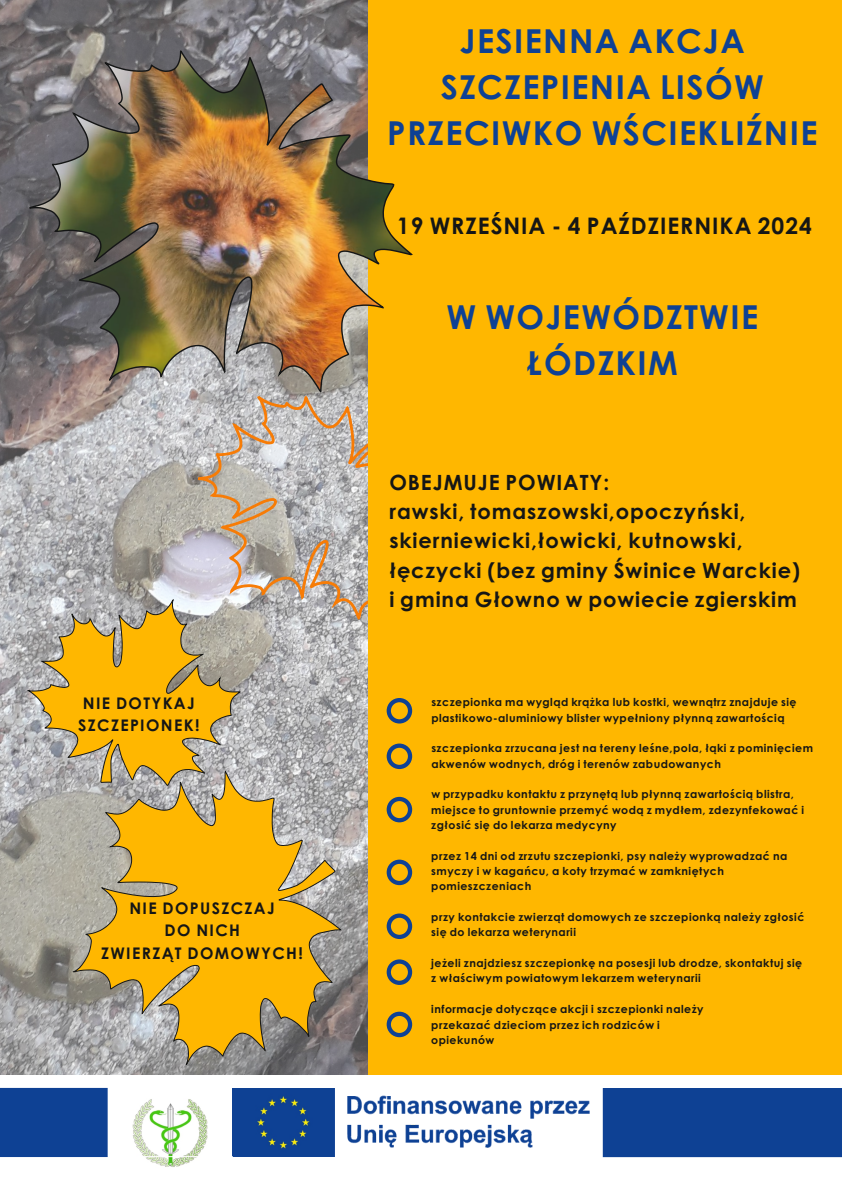
<style>
.page{position:relative;width:842px;height:1191px;background:#fff}
.page>*{position:absolute;margin:0;border:0;box-sizing:border-box;transform-origin:0 0}
.t1{font:700 33px/46px "Century Gothic";letter-spacing:.04em;color:#0e4194;text-align:center}
.t2{font:700 22.8px "Century Gothic";letter-spacing:.04em;color:#151616}
.t3{font:700 21px/29.3px "Century Gothic";letter-spacing:.04em;color:#151616}
.t4{font:700 16px/22.3px "Century Gothic";letter-spacing:.085em;color:#151616}
.t5{font:700 11px/15.3px "Century Gothic";letter-spacing:.04em;color:#151616}
</style>
<div class="page">
<img style="left:0;top:0;width:369px;height:1074px">
<svg style="left:196px;top:394px;width:173px;height:227px;background:#c0b6ad"></svg>
<div style="left:369px;top:0;width:473px;height:1074px;background:#ffb700"></div>
<img style="left:132px;top:1099px;width:76px;height:68px">
<img style="left:233px;top:1088px;width:357px;height:68px">
<div style="left:603px;top:1088px;width:239px;height:68px;background:#0e4194"></div>
<hr style="left:90px;top:1156px;width:143px;height:1px;background:#fff">
<img style="left:28px;top:50px;width:385px;height:343px">
<svg style="left:73px;top:770px;width:268px;height:295px;background:#d1ab4b"></svg>
<svg style="left:27px;top:599px;width:214px;height:187px;background:#d2af56"></svg>
<div style="left:387px;top:698px;width:25px;height:25px;background:#ffb700;border:4px solid #0e4194;border-radius:50%"></div>
<svg style="left:387px;top:743px;width:25px;height:26px"></svg>
<div style="left:387px;top:797px;width:25px;height:25px;background:#ffb700;border:4px solid #0e4194;border-radius:50%"></div>
<svg style="left:387px;top:859px;width:25px;height:26px"></svg>
<svg style="left:387px;top:913px;width:25px;height:26px"></svg>
<svg style="left:387px;top:959px;width:25px;height:26px"></svg>
<svg style="left:387px;top:1011px;width:25px;height:26px"></svg>
<div style="left:0;top:1088px;width:107px;height:68px;background:#0e4194"></div>
<h3 class="t4" style="left:78px;top:693px;width:123px">NIE DOTYKAJ<br>SZCZEPIONEK!</h3>
<h3 class="t4" style="left:101px;top:898px;width:203px;text-align:center">NIE DOPUSZCZAJ<br>DO NICH<br>ZWIERZĄT DOMOWYCH!</h3>
<h1 class="t1" style="left:387px;top:21px;width:432px">JESIENNA AKCJA<br>SZCZEPIENIA LISÓW<br>PRZECIWKO WŚCIEKLIŹNIE</h1>
<h2 class="t2" style="left:397px;top:217px;width:416px">19 WRZEŚNIA - 4 PAŹDZIERNIKA 2024</h2>
<h1 class="t1" style="left:447px;top:297px;width:313px">W WOJEWÓDZTWIE<br>ŁÓDZKIM</h1>
<h3 class="t3" style="left:389px;top:469px;width:412px">OBEJMUJE POWIATY:<br>rawski, tomaszowski,opoczyński, skierniewicki,łowicki, kutnowski, łęczycki (bez gminy Świnice Warckie) i gmina Głowno w powiecie zgierskim</h3>
<p class="t5" style="left:431px;top:695px;width:367px">szczepionka ma wygląd krążka lub kostki, wewnątrz znajduje się plastikowo-aluminiowy blister wypełniony płynną zawartością</p>
<p class="t5" style="left:431px;top:741px;width:383px">szczepionka zrzucana jest na tereny leśne,pola, łąki z pominięciem akwenów wodnych, dróg i terenów zabudowanych</p>
<p class="t5" style="left:431px;top:787px;width:374px">w przypadku kontaktu z przynętą lub płynną zawartością blistra, miejsce to gruntownie przemyć wodą z mydłem, zdezynfekować i zgłosić się do lekarza medycyny</p>
<p class="t5" style="left:431px;top:849px;width:357px">przez 14 dni od zrzutu szczepionki, psy należy wyprowadzać na smyczy i w kagańcu, a koty trzymać w zamkniętych pomieszczeniach</p>
<p class="t5" style="left:431px;top:910px;width:375px">przy kontakcie zwierząt domowych ze szczepionką należy zgłosić się do lekarza weterynarii</p>
<p class="t5" style="left:431px;top:956px;width:372px">jeżeli znajdziesz szczepionkę na posesji lub drodze, skontaktuj się z właściwym powiatowym lekarzem weterynarii</p>
<p class="t5" style="left:431px;top:1002px;width:274px">informacje dotyczące akcji i szczepionki należy przekazać dzieciom przez ich rodziców i opiekunów</p>
</div>
